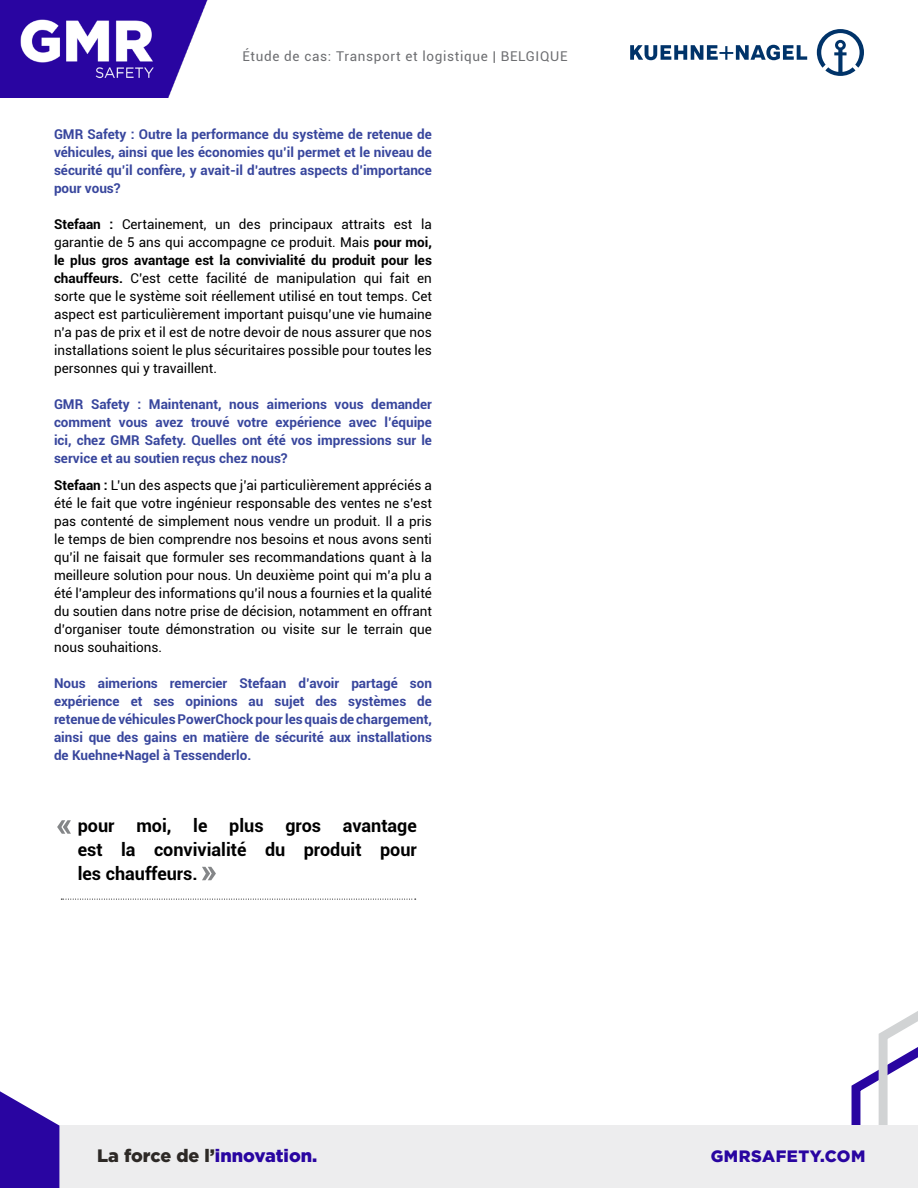
<style>
.page{position:relative;width:918px;height:1188px;background:#fff}
.page>*{position:absolute;margin:0;border:0;box-sizing:border-box;transform-origin:0 0}
.t1{font:700 18px/24px "Roboto";color:#000;text-align:justify}
.t2{font:900 18px "Gotham";color:#2d2926}
.t3{font:900 16.5px "Gotham";letter-spacing:.03em;color:#2905a1}
.t4{font:13.5px/18px "Roboto";color:#000;text-align:justify}
.t5{font:700 13.5px/18px "Roboto";color:#38469d;text-align:justify}
.t6{font:13.5px "Roboto";letter-spacing:.05em;color:#6d6e71}
.s1{font-weight:700}
.s2{color:#2905a1}
</style>
<div class="page">
<svg style="left:851px;top:1011px;width:67px;height:114px"></svg>
<div style="left:0;top:1125px;width:918px;height:63px;background:#ededee"></div>
<svg style="left:0;top:1091px;width:59px;height:97px"></svg>
<img style="left:0;top:0;width:208px;height:97px">
<svg style="left:61px;top:899px;width:355px;height:1px"></svg>
<svg style="left:630px;top:29px;width:234px;height:47px"></svg>
<svg style="left:57px;top:820px;width:14px;height:14px"></svg>
<svg style="left:202px;top:867px;width:14px;height:13px"></svg>
<p class="t6" style="left:242px;top:47px;width:326px">Étude de cas: Transport et logistique | BELGIQUE</p>
<p class="t5" style="left:54px;top:125px;width:379px">GMR Safety : Outre la performance du système de retenue de véhicules, ainsi que les économies qu’il permet et le niveau de sécurité qu’il confère, y avait-il d’autres aspects d’importance pour vous?</p>
<p class="t4" style="left:54px;top:215px;width:379px"><span class="s1">Stefaan :</span> Certainement, un des principaux attraits est la garantie de 5 ans qui accompagne ce produit. Mais <span class="s1">pour moi, le plus gros avantage est la convivialité du produit pour les chauffeurs.</span> C’est cette facilité de manipulation qui fait en sorte que le système soit réellement utilisé en tout temps. Cet aspect est particulièrement important puisqu’une vie humaine n’a pas de prix et il est de notre devoir de nous assurer que nos installations soient le plus sécuritaires possible pour toutes les personnes qui y travaillent.</p>
<p class="t5" style="left:54px;top:395px;width:380px">GMR Safety : Maintenant, nous aimerions vous demander comment vous avez trouvé votre expérience avec l’équipe ici, chez GMR Safety. Quelles ont été vos impressions sur le service et au soutien reçus chez nous?</p>
<p class="t4" style="left:54px;top:476px;width:380px"><span class="s1">Stefaan :</span> L’un des aspects que j’ai particulièrement appréciés a été le fait que votre ingénieur responsable des ventes ne s’est pas contenté de simplement nous vendre un produit. Il a pris le temps de bien comprendre nos besoins et nous avons senti qu’il ne faisait que formuler ses recommandations quant à la meilleure solution pour nous. Un deuxième point qui m’a plu a été l’ampleur des informations qu’il nous a fournies et la qualité du soutien dans notre prise de décision, notamment en offrant d’organiser toute démonstration ou visite sur le terrain que nous souhaitions.</p>
<p class="t5" style="left:54px;top:674px;width:379px">Nous aimerions remercier Stefaan d’avoir partagé son expérience et ses opinions au sujet des systèmes de retenue de véhicules PowerChock pour les quais de chargement, ainsi que des gains en matière de sécurité aux installations de Kuehne+Nagel à Tessenderlo.</p>
<h1 class="t1" style="left:78px;top:813px;width:341px">pour moi, le plus gros avantage est la convivialité du produit pour les chauffeurs.</h1>
<h1 class="t2" style="left:97px;top:1143px;width:222px">La force de l’<span class="s2">innovation.</span></h1>
<p class="t3" style="left:711px;top:1144px;width:156px">GMRSAFETY.COM</p>
</div>
